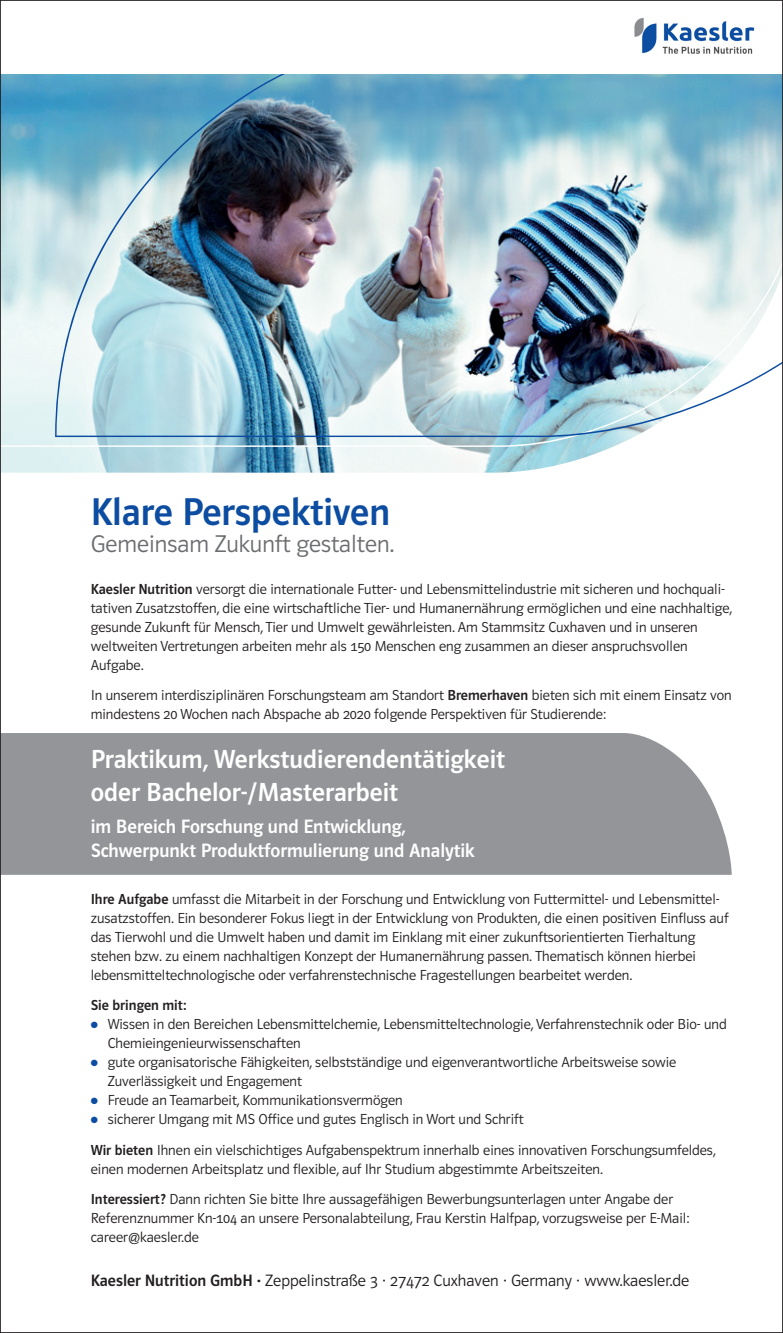
<style>
.page{position:relative;width:783px;height:1333px;background:#fff}
.page>*{position:absolute;margin:0;border:0;box-sizing:border-box;transform-origin:0 0}
.t1{font:40px "Polo 66 T Krftg";color:#0d4da1}
.t2{font:27px/32px "Polo 66 T Krftg";color:#fff}
.t3{font:25px "Polo 66 T Leicht";color:#6c6d70}
.t4{font:20px/24px "Polo 66 T Krftg";color:#fff}
.t5{font:17px "Polo 66 T Leicht";color:#231f20}
.t6{font:15px/19px "Polo 66 T Leicht";color:#231f20}
.t7{font:15px "Polo 66 T Krftg";color:#231f20}
.s1{font-family:"Polo 66 T Krftg"}
.s2{color:#0d4da1}
</style>
<div class="page">
<img style="left:634px;top:18px;width:121px;height:36px">
<img style="left:2px;top:74px;width:610px;height:398px">
<svg style="left:2px;top:259px;width:631px;height:188px;background:#d2e7ea"></svg>
<img style="left:55px;top:74px;width:725px;height:363px">
<div style="left:2px;top:733px;width:729px;height:141px;background:#939598"></div>
<h1 class="t1" style="left:91px;top:490px;width:301px">Klare Perspektiven</h1>
<h3 class="t3" style="left:91px;top:530px;width:305px">Gemeinsam Zukunft gestalten.</h3>
<p class="t6" style="left:91px;top:579px;width:643px"><span class="s1">Kaesler Nutrition</span> versorgt die internationale Futter- und Lebensmittelindustrie mit sicheren und hochquali&shy;tativen Zusatzstoffen, die eine wirtschaftliche Tier- und Humanernährung ermöglichen und eine nachhaltige, gesunde Zukunft für Mensch, Tier und Umwelt gewährleisten. Am Stammsitz Cuxhaven und in unseren weltweiten Vertretungen arbeiten mehr als 150 Menschen eng zusammen an dieser anspruchsvollen Aufgabe.</p>
<p class="t6" style="left:91px;top:686px;width:642px">In unserem interdisziplinären Forschungsteam am Standort <span class="s1">Bremerhaven</span> bieten sich mit einem Einsatz von mindestens 20 Wochen nach Abspache ab 2020 folgende Perspektiven für Studierende:</p>
<h2 class="t2" style="left:91px;top:743px;width:416px">Praktikum, Werkstudierendentätigkeit oder Bachelor-/Masterarbeit</h2>
<h3 class="t4" style="left:91px;top:814px;width:385px">im Bereich Forschung und Entwicklung,<br>Schwerpunkt Produktformulierung und Analytik</h3>
<p class="t6" style="left:91px;top:889px;width:639px"><span class="s1">Ihre Aufgabe</span> umfasst die Mitarbeit in der Forschung und Entwicklung von Futtermittel- und Lebensmittel&shy;zusatzstoffen. Ein besonderer Fokus liegt in der Entwicklung von Produkten, die einen positiven Einfluss auf das Tierwohl und die Umwelt haben und damit im Einklang mit einer zukunftsorientierten Tierhaltung stehen bzw. zu einem nachhaltigen Konzept der Humanernährung passen. Thematisch können hierbei lebensmitteltechnologische oder verfahrenstechnische Fragestellungen bearbeitet werden.</p>
<p class="t7" style="left:91px;top:997px;width:97px">Sie bringen mit:</p>
<p class="t6" style="left:108px;top:1014px;width:620px;text-indent:-17px"><span class="s2">●</span> Wissen in den Bereichen Lebensmittelchemie, Lebensmitteltechnologie, Verfahrenstechnik oder Bio- und<br>Chemieingenieurwissenschaften</p>
<p class="t6" style="left:108px;top:1052px;width:570px;text-indent:-17px"><span class="s2">●</span> gute organisatorische Fähigkeiten, selbstständige und eigenverantwortliche Arbeitsweise sowie<br>Zuverlässigkeit und Engagement</p>
<p class="t6" style="left:91px;top:1090px;width:313px"><span class="s2">●</span> Freude an Teamarbeit, Kommunikationsvermögen</p>
<p class="t6" style="left:91px;top:1104px;width:626px;line-height:30.4px"><span class="s2">●</span> sicherer Umgang mit MS Office und gutes Englisch in Wort und Schrift<br><span class="s1">Wir bieten</span> Ihnen ein vielschichtiges Aufgabenspektrum innerhalb eines innovativen Forschungsumfeldes,</p>
<p class="t6" style="left:91px;top:1153px;width:583px;line-height:30.4px">einen modernen Arbeitsplatz und flexible, auf Ihr Studium abgestimmte Arbeitszeiten.<br><span class="s1">Interessiert?</span> Dann richten Sie bitte Ihre aussagefähigen Bewerbungsunterlagen unter Angabe der</p>
<p class="t6" style="left:91px;top:1208px;width:600px">Referenznummer Kn-104 an unsere Personalabteilung, Frau Kerstin Halfpap, vorzugsweise per E-Mail: career@kaesler.de</p>
<p class="t5" style="left:91px;top:1270px;width:600px"><span class="s1">Kaesler Nutrition GmbH ·</span> Zeppelinstraße 3 · 27472 Cuxhaven · Germany · www.kaesler.de</p>
</div>
